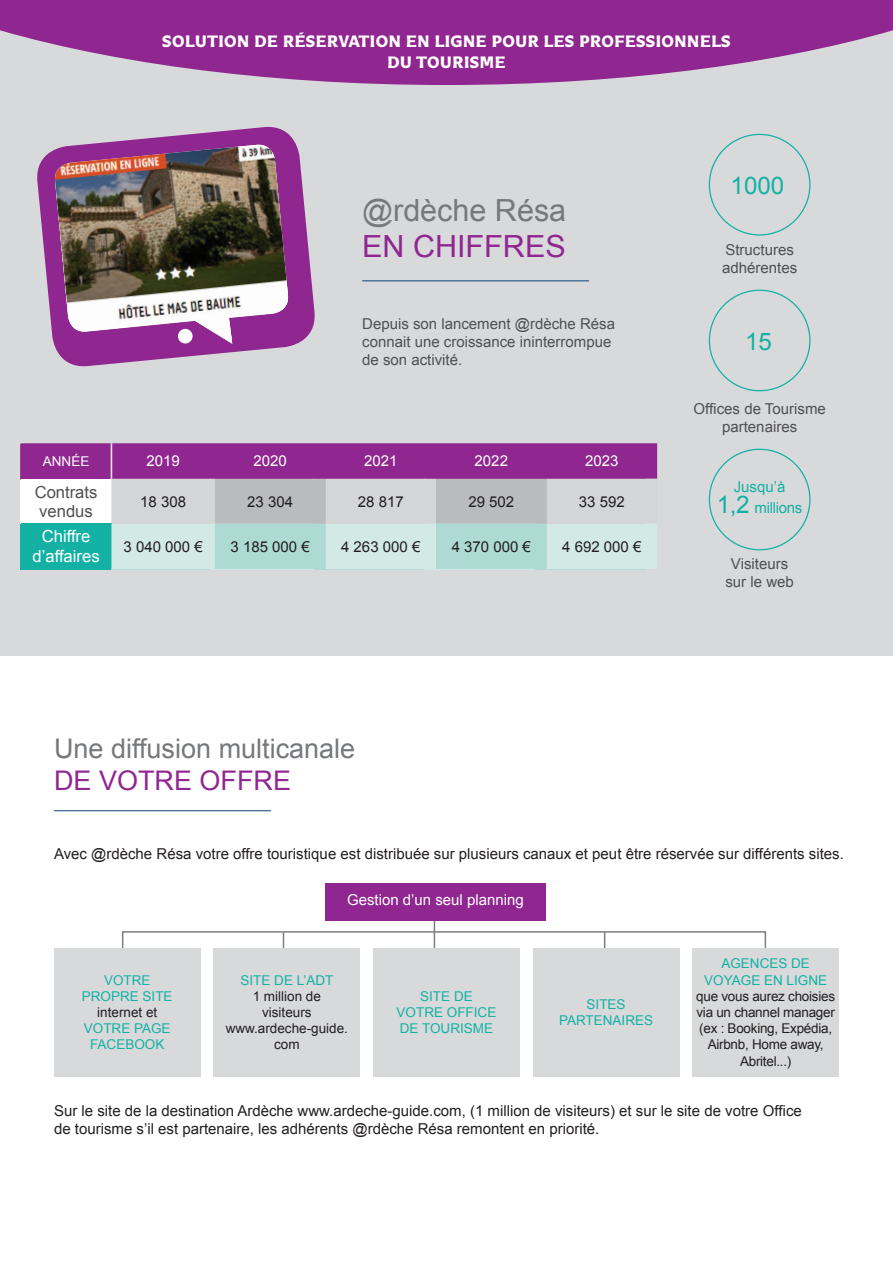
<style>
.page{position:relative;width:893px;height:1263px;background:#fff}
.page>*{position:absolute;margin:0;border:0;box-sizing:border-box;transform-origin:0 0}
.t1{font:30.6px "Arial";color:#90268f}
.t2{font:30.45px "Arial";color:#76787b}
.t3{font:27px "Arial";color:#76787b}
.t4{font:27px "Arial";color:#90268f}
.t5{font:24.15px "Arial";color:#13b1a4}
.t6{font:900 18px/21.6px "Cobalte";color:#fff;text-align:center}
.t7{font:16.65px/20px "Arial";color:#fff;text-align:center}
.t8{font:16.65px/19.5px "Arial";color:#505052}
.t9{font:15px/18px "Arial";color:#231f20}
.t10{font:15px/18px "Arial";color:#505052}
.t11{font:15px "Arial";color:#fff}
.t12{font:15px/21px "Arial";letter-spacing:-.02em;color:#13b1a4;text-align:center}
.t13{font:13.5px/16.2px "Arial";color:#13b1a4;text-align:center}
.t14{font:13.5px/16.2px "Arial";letter-spacing:-.02em;color:#231f20;text-align:center}
.t15{font:13.5px/16.2px "Arial";color:#231f20;text-align:center}
.t16{font:13.5px "Arial";color:#fff}
.s1{font-size:24.15px}
</style>
<div class="page">
<div style="left:0;top:0;width:893px;height:656px;background:#d8d9db"></div>
<hr style="left:362px;top:281px;width:227px;height:1px;background:#0a4179">
<svg style="left:283px;top:934px;width:1px;height:12px"></svg>
<svg style="left:37px;top:127px;width:278px;height:240px;fill:#90268f"></svg>
<svg style="left:604px;top:934px;width:1px;height:12px"></svg>
<img style="left:53px;top:145px;width:237px;height:198px">
<svg style="left:0;top:0;width:893px;height:85px;fill:#90268f"></svg>
<div style="left:54px;top:948px;width:146px;height:128px;background:#d8d9db"></div>
<div style="left:214px;top:948px;width:146px;height:128px;background:#d8d9db"></div>
<div style="left:373px;top:948px;width:147px;height:128px;background:#d8d9db"></div>
<div style="left:533px;top:948px;width:146px;height:128px;background:#d8d9db"></div>
<div style="left:692px;top:948px;width:147px;height:128px;background:#d8d9db"></div>
<hr style="left:54px;top:810px;width:217px;height:1px;background:#0a4179">
<hr style="left:434px;top:914px;width:1px;height:34px;background:#7c7e81">
<div style="left:122px;top:931px;width:644px;height:18px;border:2px solid #7c7e81"></div>
<div style="left:325px;top:883px;width:221px;height:37px;background:#90268f"></div>
<svg style="left:20px;top:443px;width:637px;height:127px"></svg>
<hr style="left:111px;top:443px;width:1px;height:36px;background:#e0e1e3">
<p class="t6" style="left:162px;top:29px;width:570px">SOLUTION DE RÉSERVATION EN LIGNE POUR LES PROFESSIONNELS<br>DU TOURISME</p>
<h2 class="t2" style="left:362px;top:190px;width:206px">@rdèche Résa</h2>
<h1 class="t1" style="left:362px;top:227px;width:205px">EN CHIFFRES</h1>
<p class="t10" style="left:362px;top:315px;width:254px">Depuis son lancement @rdèche Résa connait une croissance ininterrompue de son activité.</p>
<p class="t16" style="left:43px;top:452px;width:48px">ANNÉE</p>
<p class="t11" style="left:146px;top:451px;width:35px">2019</p>
<p class="t11" style="left:253px;top:451px;width:35px">2020</p>
<p class="t11" style="left:364px;top:451px;width:35px">2021</p>
<p class="t11" style="left:475px;top:451px;width:35px">2022</p>
<p class="t11" style="left:585px;top:451px;width:35px">2023</p>
<p class="t8" style="left:35px;top:482px;width:64px">Contrats vendus</p>
<p class="t9" style="left:140px;top:493px;width:47px">18 308</p>
<p class="t9" style="left:247px;top:493px;width:47px">23 304</p>
<p class="t9" style="left:358px;top:493px;width:47px">28 817</p>
<p class="t9" style="left:468px;top:493px;width:47px">29 502</p>
<p class="t9" style="left:579px;top:493px;width:47px">33 592</p>
<p class="t7" style="left:33px;top:527px;width:69px">Chiffre d’affaires</p>
<p class="t9" style="left:124px;top:538px;width:81px">3 040 000 €</p>
<p class="t9" style="left:231px;top:538px;width:81px">3 185 000 €</p>
<p class="t9" style="left:341px;top:538px;width:81px">4 263 000 €</p>
<p class="t9" style="left:452px;top:538px;width:81px">4 370 000 €</p>
<p class="t9" style="left:562px;top:538px;width:81px">4 692 000 €</p>
<p class="t11" style="left:144px;top:452px;width:35px">2018</p>
<p class="t11" style="left:245px;top:452px;width:35px">2019</p>
<p class="t11" style="left:352px;top:452px;width:35px">2020</p>
<p class="t11" style="left:463px;top:452px;width:35px">2021</p>
<p class="t11" style="left:573px;top:452px;width:35px">2022</p>
<p class="t9" style="left:138px;top:493px;width:47px">32 717</p>
<p class="t9" style="left:239px;top:493px;width:47px">18 308</p>
<p class="t9" style="left:346px;top:493px;width:47px">23 304</p>
<p class="t9" style="left:457px;top:493px;width:47px">28 817</p>
<p class="t9" style="left:567px;top:493px;width:47px">29 502</p>
<p class="t9" style="left:121px;top:539px;width:81px">2 610 000 €</p>
<p class="t9" style="left:222px;top:539px;width:52px">3 040 0</p>
<p class="t9" style="left:293px;top:539px;width:10px">€</p>
<p class="t9" style="left:329px;top:539px;width:81px">3 185 000 €</p>
<p class="t9" style="left:440px;top:539px;width:81px">4 263 00 €</p>
<p class="t9" style="left:551px;top:539px;width:81px">4 370 000 €</p>
<h3 class="t5" style="left:731px;top:170px;width:55px">1000</h3>
<p class="t10" style="left:722px;top:241px;width:77px">Structures adhérentes</p>
<h3 class="t5" style="left:745px;top:326px;width:28px">15</h3>
<p class="t10" style="left:693px;top:400px;width:134px;text-align:center">Offices de Tourisme partenaires</p>
<p class="t12" style="left:717px;top:476px;width:87px">Jusqu’à<br><span class="s1">1,2</span> millions</p>
<p class="t10" style="left:725px;top:555px;width:70px;text-align:center">Visiteurs sur le web</p>
<h3 class="t3" style="left:54px;top:731px;width:303px">Une diffusion multicanale</h3>
<h3 class="t4" style="left:54px;top:763px;width:239px">DE VOTRE OFFRE</h3>
<p class="t9" style="left:54px;top:845px;width:791px">Avec @rdèche Résa votre offre touristique est distribuée sur plusieurs canaux et peut être réservée sur différents sites.</p>
<p class="t13" style="left:82px;top:972px;width:92px">VOTRE<br>PROPRE SITE</p>
<p class="t15" style="left:97px;top:1004px;width:62px">internet et</p>
<p class="t13" style="left:84px;top:1020px;width:88px">VOTRE PAGE<br>FACEBOOK</p>
<p class="t11" style="left:347px;top:890px;width:178px">Gestion d’un seul planning</p>
<p class="t13" style="left:240px;top:972px;width:95px">SITE DE L’ADT</p>
<p class="t15" style="left:226px;top:988px;width:124px">1 million de<br>visiteurs www.ardeche-guide. com</p>
<p class="t13" style="left:397px;top:988px;width:101px">SITE DE<br>VOTRE OFFICE<br>DE TOURISME</p>
<p class="t13" style="left:559px;top:996px;width:96px">SITES<br>PARTENAIRES</p>
<p class="t13" style="left:704px;top:956px;width:124px">AGENCES DE<br>VOYAGE EN LIGNE</p>
<p class="t14" style="left:696px;top:988px;width:140px">que vous aurez choisies via un channel manager (ex : Booking, Expédia,<br>Airbnb, Home away,<br>Abritel...)</p>
<p class="t9" style="left:54px;top:1101px;width:749px">Sur le site de la destination Ardèche www.ardeche-guide.com, (1 million de visiteurs) et sur le site de votre Office de tourisme s’il est partenaire, les adhérents @rdèche Résa remontent en priorité.</p>
</div>
